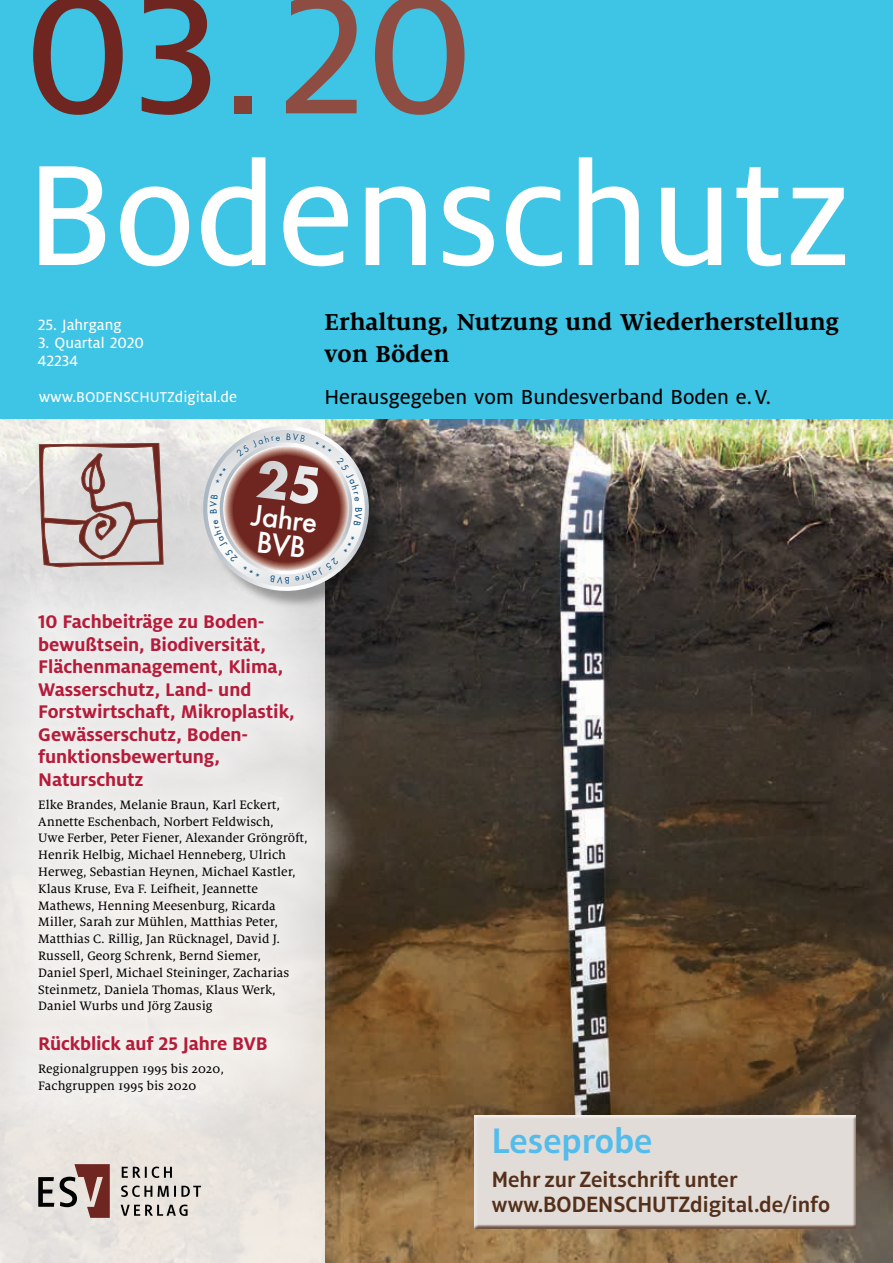
<style>
.page{position:relative;width:893px;height:1263px;background:#fff}
.page>*{position:absolute;margin:0;border:0;box-sizing:border-box;transform-origin:0 0}
.t1{font:187.35px "Milo Pro Text";color:#702620}
.t2{font:158.4px "Milo Pro Text";color:#fff}
.t3{font:600 36px "Aptifer Sans LT Pro";color:#54bceb}
.t4{font:500 31.35px/26.7px "Futura T";color:#fff}
.t5{font:700 25.5px/31.5px "Milo Serif Pro";color:#000}
.t6{font:600 22.5px/25.5px "Aptifer Sans LT Pro";color:#54301a}
.t7{font:22.5px "Milo Pro Text";color:#000}
.t8{font:700 20.25px/22.5px "Milo Pro";letter-spacing:-.005em;color:#b61b39}
.t9{font:16.5px/18px "Milo Pro Text";color:#fff}
.t10{font:13.5px/16.8px "Milo Serif Pro Text";color:#000}
.s1{color:#8d4d43}
.s2{font-size:15.75px}
</style>
<div class="page">
<img style="left:324px;top:419px;width:569px;height:844px">
<svg style="left:0;top:419px;width:324px;height:844px;background:#e7e4df"></svg>
<svg style="left:121px;top:1204px;width:67px;height:12px"></svg>
<svg style="left:121px;top:1185px;width:80px;height:12px"></svg>
<svg style="left:122px;top:1166px;width:50px;height:12px"></svg>
<svg style="left:60px;top:1164px;width:50px;height:54px;background:#9f7d78"></svg>
<svg style="left:38px;top:1177px;width:16px;height:30px"></svg>
<svg style="left:0;top:563px;width:358px;height:580px;background:#dedad7"></svg>
<div style="left:0;top:0;width:893px;height:419px;background:#3ec4e4"></div>
<div style="left:234px;top:96px;width:18px;height:18px;background:#834037"></div>
<svg style="left:39px;top:443px;width:124px;height:124px;background:#c4b2b0"></svg>
<div style="left:206px;top:428px;width:182px;height:181px;background:#000;opacity:.32"></div>
<div style="left:470px;top:1110px;width:389px;height:119px;background:#fff;opacity:.75"></div>
<div style="left:472px;top:1112px;width:388px;height:117px;background:#54301a;opacity:.75"></div>
<svg style="left:198px;top:419px;width:176px;height:177px;background:#a88e8a"></svg>
<p class="t1" style="left:24px;top:-49px;width:451px">03 <span class="s1">20</span></p>
<p class="t2" style="left:26px;top:128px;width:827px">Bodenschutz</p>
<p class="t9" style="left:38px;top:316px;width:85px">25. Jahrgang</p>
<p class="t9" style="left:37px;top:334px;width:108px">3. Quartal 2020<br>42234</p>
<p class="t9" style="left:39px;top:388px;width:200px">www.<span class="s2">BODENSCHUTZ</span>digital.de</p>
<p class="t5" style="left:324px;top:306px;width:516px">Erhaltung, Nutzung und Wiederherstellung von Böden</p>
<p class="t7" style="left:324px;top:385px;width:448px">Herausgegeben vom Bundesverband Boden e. V.</p>
<p class="t4" style="left:253px;top:501px;width:68px;rotate:7deg">Jahre<br>BVB</p>
<p class="t8" style="left:38px;top:610px;width:258px">10 Fachbeiträge zu Boden&shy;bewußtsein, Biodiversität,<br>Flächenmanagement, Klima,<br>Wasserschutz, Land- und<br>Forstwirtschaft, Mikroplastik,<br>Gewässerschutz, Boden&shy;funktionsbewertung,<br>Naturschutz</p>
<p class="t10" style="left:38px;top:796px;width:271px">Elke Brandes, Melanie Braun, Karl Eckert, Annette Eschenbach, Norbert Feldwisch,<br>Uwe Ferber, Peter Fiener, Alexander Gröngröft, Henrik Helbig, Michael Henneberg, Ulrich Herweg, Sebastian Heynen, Michael Kastler, Klaus Kruse, Eva F. Leifheit, Jeannette Mathews, Henning Meesenburg, Ricarda Miller, Sarah zur Mühlen, Matthias Peter, Matthias C. Rillig, Jan Rücknagel, David J.<br>Russell, Georg Schrenk, Bernd Siemer,<br>Daniel Sperl, Michael Steininger, Zacharias Steinmetz, Daniela Thomas, Klaus Werk, Daniel Wurbs und Jörg Zausig</p>
<p class="t8" style="left:38px;top:1032px;width:231px">Rückblick auf 25 Jahre BVB</p>
<p class="t10" style="left:38px;top:1060px;width:187px">Regionalgruppen 1995 bis 2020,<br>Fachgruppen 1995 bis 2020</p>
<p class="t3" style="left:492px;top:1119px;width:162px">Leseprobe</p>
<p class="t6" style="left:492px;top:1166px;width:340px">Mehr zur Zeitschrift unter www.BODENSCHUTZdigital.de/info</p>
</div>
